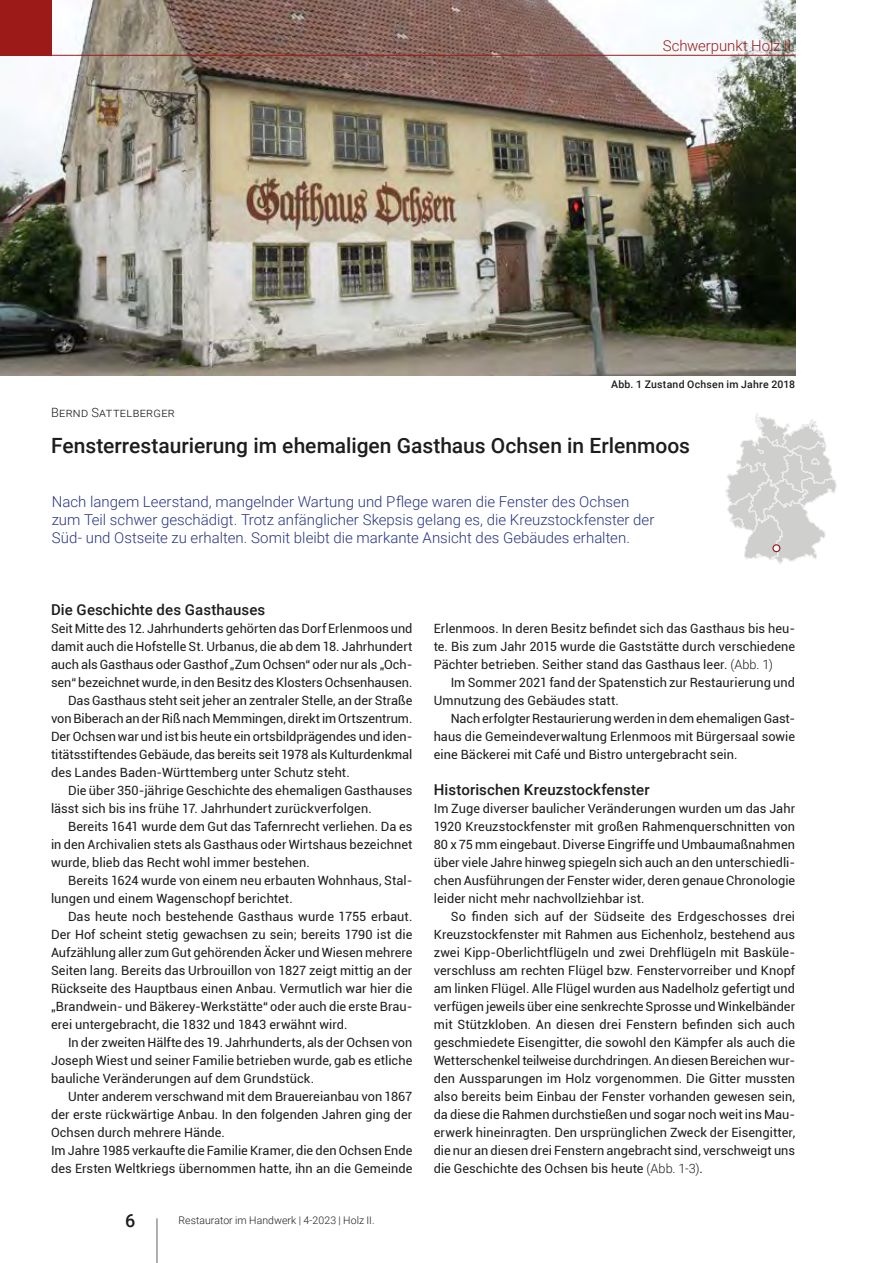
<style>
.page{position:relative;width:893px;height:1263px;background:#fff}
.page>*{position:absolute;margin:0;border:0;box-sizing:border-box;transform-origin:0 0}
.t1{font:500 21px "Roboto";color:#1d1d1b}
.t2{font:500 18px "Roboto";color:#1d1d1b}
.t3{font:300 15px/18px "Roboto";color:#283583}
.t4{font:500 15px "Roboto";letter-spacing:.005em;color:#1d1d1b}
.t5{font:300 15px "Roboto";letter-spacing:-.01em;color:#9c1a17}
.t6{font:12.75px/18px "Roboto";letter-spacing:.005em;color:#1d1d1b;text-align:justify}
.t7{font:300 12.75px "Roboto";color:#1d1d1b}
.t8{font:300 10.5px "Roboto";letter-spacing:.005em;color:#1d1d1b}
.t9{font:500 10.5px "Roboto";letter-spacing:.02em;color:#1d1d1b}
.s1{font-weight:300}
</style>
<div class="page">
<img style="left:0;top:0;width:795px;height:375px">
<hr style="left:157px;top:1218px;width:1px;height:45px;background:#1d1d1b">
<svg style="left:725px;top:413px;width:111px;height:151px"></svg>
<div style="left:773px;top:545px;width:7px;height:7px;background:#fff;border-radius:50%"></div>
<div style="left:772px;top:544px;width:8px;height:8px;border:1px solid #9c1a17;border-radius:50%"></div>
<div style="left:0;top:0;width:51px;height:55px;background:#9c1a17"></div>
<hr style="left:51px;top:55px;width:744px;height:1px;background:#9c1a17">
<p class="t5" style="left:663px;top:36px;width:134px">Schwerpunkt Holz II.</p>
<p class="t9" style="left:611px;top:377px;width:186px">Abb. 1 Zustand Ochsen im Jahre 2018</p>
<p class="t7" style="left:51px;top:404px;width:125px">Bernd Sattelberger</p>
<h1 class="t1" style="left:51px;top:431px;width:640px">Fensterrestaurierung im ehemaligen Gasthaus Ochsen in Erlenmoos</h1>
<p class="t3" style="left:52px;top:492px;width:604px">Nach langem Leerstand, mangelnder Wartung und Pflege waren die Fenster des Ochsen zum Teil schwer geschädigt. Trotz anfänglicher Skepsis gelang es, die Kreuzstockfenster der<br>Süd- und Ostseite zu erhalten. Somit bleibt die markante Ansicht des Gebäudes erhalten.</p>
<p class="t4" style="left:51px;top:599px;width:216px">Die Geschichte des Gasthauses</p>
<p class="t6" style="left:51px;top:619px;width:363px">Seit Mitte des 12. Jahrhunderts gehörten das Dorf Erlenmoos und</p>
<p class="t6" style="left:51px;top:637px;width:363px">damit auch die Hofstelle St. Urbanus, die ab dem 18. Jahrhundert</p>
<p class="t6" style="left:51px;top:655px;width:363px">auch als Gasthaus oder Gasthof „Zum Ochsen“ oder nur als „Och-</p>
<p class="t6" style="left:51px;top:673px;width:363px">sen“ bezeichnet wurde, in den Besitz des Klosters Ochsenhausen.</p>
<p class="t6" style="left:68px;top:691px;width:346px">Das Gasthaus steht seit jeher an zentraler Stelle, an der Straße</p>
<p class="t6" style="left:51px;top:709px;width:363px">von Biberach an der Riß nach Memmingen, direkt im Ortszentrum.</p>
<p class="t6" style="left:51px;top:727px;width:363px">Der Ochsen war und ist bis heute ein ortsbildprägendes und iden-</p>
<p class="t6" style="left:51px;top:745px;width:363px">titätsstiftendes Gebäude, das bereits seit 1978 als Kulturdenkmal</p>
<p class="t6" style="left:51px;top:763px;width:300px">des Landes Baden-Württemberg unter Schutz steht.</p>
<p class="t6" style="left:68px;top:781px;width:346px">Die über 350-jährige Geschichte des ehemaligen Gasthauses</p>
<p class="t6" style="left:51px;top:799px;width:322px">lässt sich bis ins frühe 17. Jahrhundert zurückverfolgen.</p>
<p class="t6" style="left:68px;top:817px;width:346px">Bereits 1641 wurde dem Gut das Tafernrecht verliehen. Da es</p>
<p class="t6" style="left:51px;top:835px;width:363px">in den Archivalien stets als Gasthaus oder Wirtshaus bezeichnet</p>
<p class="t6" style="left:51px;top:853px;width:260px">wurde, blieb das Recht wohl immer bestehen.</p>
<p class="t6" style="left:68px;top:871px;width:346px">Bereits 1624 wurde von einem neu erbauten Wohnhaus, Stal-</p>
<p class="t6" style="left:51px;top:889px;width:243px">lungen und einem Wagenschopf berichtet.</p>
<p class="t6" style="left:68px;top:907px;width:346px">Das heute noch bestehende Gasthaus wurde 1755 erbaut.</p>
<p class="t6" style="left:51px;top:925px;width:363px">Der Hof scheint stetig gewachsen zu sein; bereits 1790 ist die</p>
<p class="t6" style="left:51px;top:943px;width:363px">Aufzählung aller zum Gut gehörenden Äcker und Wiesen mehrere</p>
<p class="t6" style="left:51px;top:961px;width:363px">Seiten lang. Bereits das Urbrouillon von 1827 zeigt mittig an der</p>
<p class="t6" style="left:51px;top:979px;width:363px">Rückseite des Hauptbaus einen Anbau. Vermutlich war hier die</p>
<p class="t6" style="left:51px;top:997px;width:363px">„Brandwein- und Bäkerey-Werkstätte“ oder auch die erste Brau-</p>
<p class="t6" style="left:51px;top:1015px;width:298px">erei untergebracht, die 1832 und 1843 erwähnt wird.</p>
<p class="t6" style="left:68px;top:1033px;width:346px">In der zweiten Hälfte des 19. Jahrhunderts, als der Ochsen von</p>
<p class="t6" style="left:51px;top:1051px;width:363px">Joseph Wiest und seiner Familie betrieben wurde, gab es etliche</p>
<p class="t6" style="left:51px;top:1069px;width:265px">bauliche Veränderungen auf dem Grundstück.</p>
<p class="t6" style="left:68px;top:1087px;width:346px">Unter anderem verschwand mit dem Brauereianbau von 1867</p>
<p class="t6" style="left:51px;top:1105px;width:363px">der erste rückwärtige Anbau. In den folgenden Jahren ging der</p>
<p class="t6" style="left:51px;top:1123px;width:176px">Ochsen durch mehrere Hände.</p>
<p class="t6" style="left:51px;top:1141px;width:363px">Im Jahre 1985 verkaufte die Familie Kramer, die den Ochsen Ende</p>
<p class="t6" style="left:51px;top:1159px;width:363px">des Ersten Weltkriegs übernommen hatte, ihn an die Gemeinde</p>
<h2 class="t2" style="left:125px;top:1208px;width:12px">6</h2>
<p class="t8" style="left:179px;top:1213px;width:198px">Restaurator im Handwerk | 4-2023 | Holz II.</p>
<p class="t6" style="left:434px;top:619px;width:363px">Erlenmoos. In deren Besitz befindet sich das Gasthaus bis heu&shy;te. Bis zum Jahr 2015 wurde die Gaststätte durch verschiedene Pächter betrieben. Seither stand das Gasthaus leer. <span class="s1">(Abb. 1)</span></p>
<p class="t6" style="left:434px;top:673px;width:363px;text-indent:17px">Im Sommer 2021 fand der Spatenstich zur Restaurierung und<br>Umnutzung des Gebäudes statt.</p>
<p class="t6" style="left:434px;top:709px;width:363px;text-indent:17px">Nach erfolgter Restaurierung werden in dem ehemaligen Gast&shy;haus die Gemeindeverwaltung Erlenmoos mit Bürgersaal sowie eine Bäckerei mit Café und Bistro untergebracht sein.</p>
<p class="t4" style="left:434px;top:779px;width:217px">Historischen Kreuzstockfenster</p>
<p class="t6" style="left:434px;top:799px;width:363px">Im Zuge diverser baulicher Veränderungen wurden um das Jahr 1920 Kreuzstockfenster mit großen Rahmenquerschnitten von 80 x 75 mm eingebaut. Diverse Eingriffe und Umbaumaßnahmen über viele Jahre hinweg spiegeln sich auch an den unterschiedli&shy;chen Ausführungen der Fenster wider, deren genaue Chronologie leider nicht mehr nachvollziehbar ist.</p>
<p class="t6" style="left:434px;top:907px;width:363px;text-indent:17px">So finden sich auf der Südseite des Erdgeschosses drei Kreuzstockfenster mit Rahmen aus Eichenholz, bestehend aus zwei Kipp-Oberlichtflügeln und zwei Drehflügeln mit Basküle&shy;verschluss am rechten Flügel bzw. Fenstervorreiber und Knopf am linken Flügel. Alle Flügel wurden aus Nadelholz gefertigt und verfügen jeweils über eine senkrechte Sprosse und Winkelbänder mit Stützkloben. An diesen drei Fenstern befinden sich auch geschmiedete Eisengitter, die sowohl den Kämpfer als auch die Wetterschenkel teilweise durchdringen. An diesen Bereichen wur&shy;den Aussparungen im Holz vorgenommen. Die Gitter mussten also bereits beim Einbau der Fenster vorhanden gewesen sein, da diese die Rahmen durchstießen und sogar noch weit ins Mau&shy;erwerk hineinragten. Den ursprünglichen Zweck der Eisengitter, die nur an diesen drei Fenstern angebracht sind, verschweigt uns die Geschichte des Ochsen bis heute <span class="s1">(Abb. 1-3)</span>.</p>
</div>
